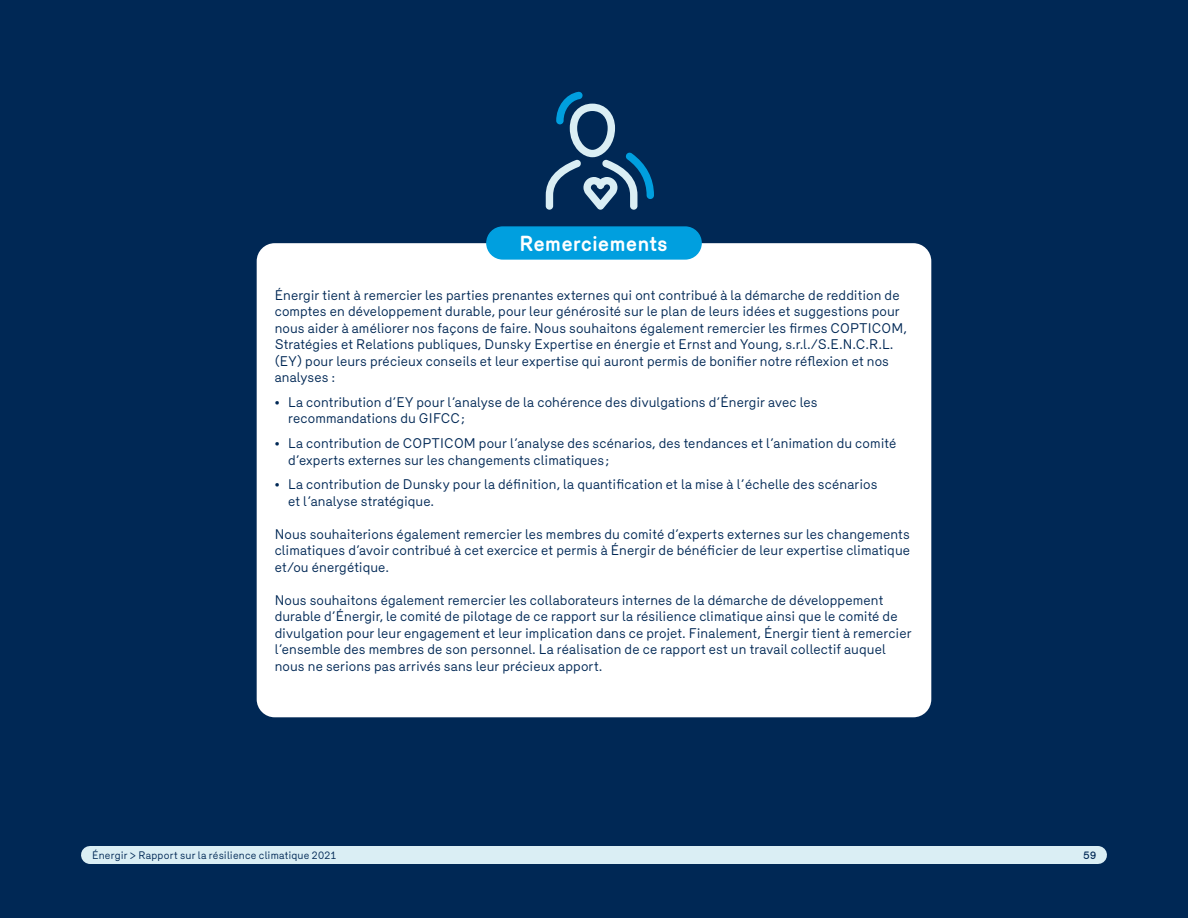
<style>
.page{position:relative;width:1188px;height:918px;background:#002855}
.page>*{position:absolute;margin:0;border:0;box-sizing:border-box;transform-origin:0 0}
.Texte{font:700 21px "Merkury";letter-spacing:-.005em;color:#fff}
.Texte-2{font:13.5px/16.5px "Merkury";letter-spacing:.01em;color:#002855}
.t1{font:10.5px "Merkury";letter-spacing:.02em;color:#002855}
.t2{font:500 10.5px "Merkury";color:#002855}
</style>
<div class="page">
<svg style="left:546px;top:92px;width:108px;height:118px"></svg>
<div style="left:257px;top:243px;width:674px;height:474px;background:#fff;border-radius:18px"></div>
<div style="left:486px;top:226px;width:216px;height:34px;background:#009fdf;border-radius:17px"></div>
<div style="left:90px;top:846px;width:1008px;height:18px;background:#daeef4"></div>
<p class="Texte" style="left:519px;top:228px;width:150px">Remerciements</p>
<p class="Texte-2" style="left:275px;top:285px;width:634px">Énergir tient à remercier les parties prenantes externes qui ont contribué à la démarche de reddition de comptes en développement durable, pour leur générosité sur le plan de leurs idées et suggestions pour nous aider à améliorer nos façons de faire. Nous souhaitons également remercier les firmes COPTICOM, Stratégies et Relations publiques, Dunsky Expertise en énergie et Ernst and Young, s.r.l./S.E.N.C.R.L. (EY) pour leurs précieux conseils et leur expertise qui auront permis de bonifier notre réflexion et nos analyses :</p>
<p class="Texte-2" style="left:288px;top:393px;width:531px;text-indent:-14px">• La contribution d’EY pour l’analyse de la cohérence des divulgations d’Énergir avec les recommandations du GIFCC;</p>
<p class="Texte-2" style="left:288px;top:434px;width:610px;text-indent:-14px">• La contribution de COPTICOM pour l’analyse des scénarios, des tendances et l’animation du comité d’experts externes sur les changements climatiques;</p>
<p class="Texte-2" style="left:288px;top:475px;width:591px;text-indent:-14px">• La contribution de Dunsky pour la définition, la quantification et la mise à l’échelle des scénarios et l’analyse stratégique.</p>
<p class="Texte-2" style="left:275px;top:525px;width:637px;text-align:justify">Nous souhaiterions également remercier les membres du comité d’experts externes sur les changements climatiques d’avoir contribué à cet exercice et permis à Énergir de bénéficier de leur expertise climatique et/ou énergétique.</p>
<p class="Texte-2" style="left:275px;top:591px;width:638px">Nous souhaitons également remercier les collaborateurs internes de la démarche de développement durable d’Énergir, le comité de pilotage de ce rapport sur la résilience climatique ainsi que le comité de divulgation pour leur engagement et leur implication dans ce projet. Finalement, Énergir tient à remercier l’ensemble des membres de son personnel. La réalisation de ce rapport est un travail collectif auquel nous ne serions pas arrivés sans leur précieux apport.</p>
<p class="t1" style="left:92px;top:847px;width:246px">Énergir &gt; Rapport sur la résilience climatique 2021</p>
<p class="t2" style="left:1084px;top:847px;width:14px">59</p>
</div>
